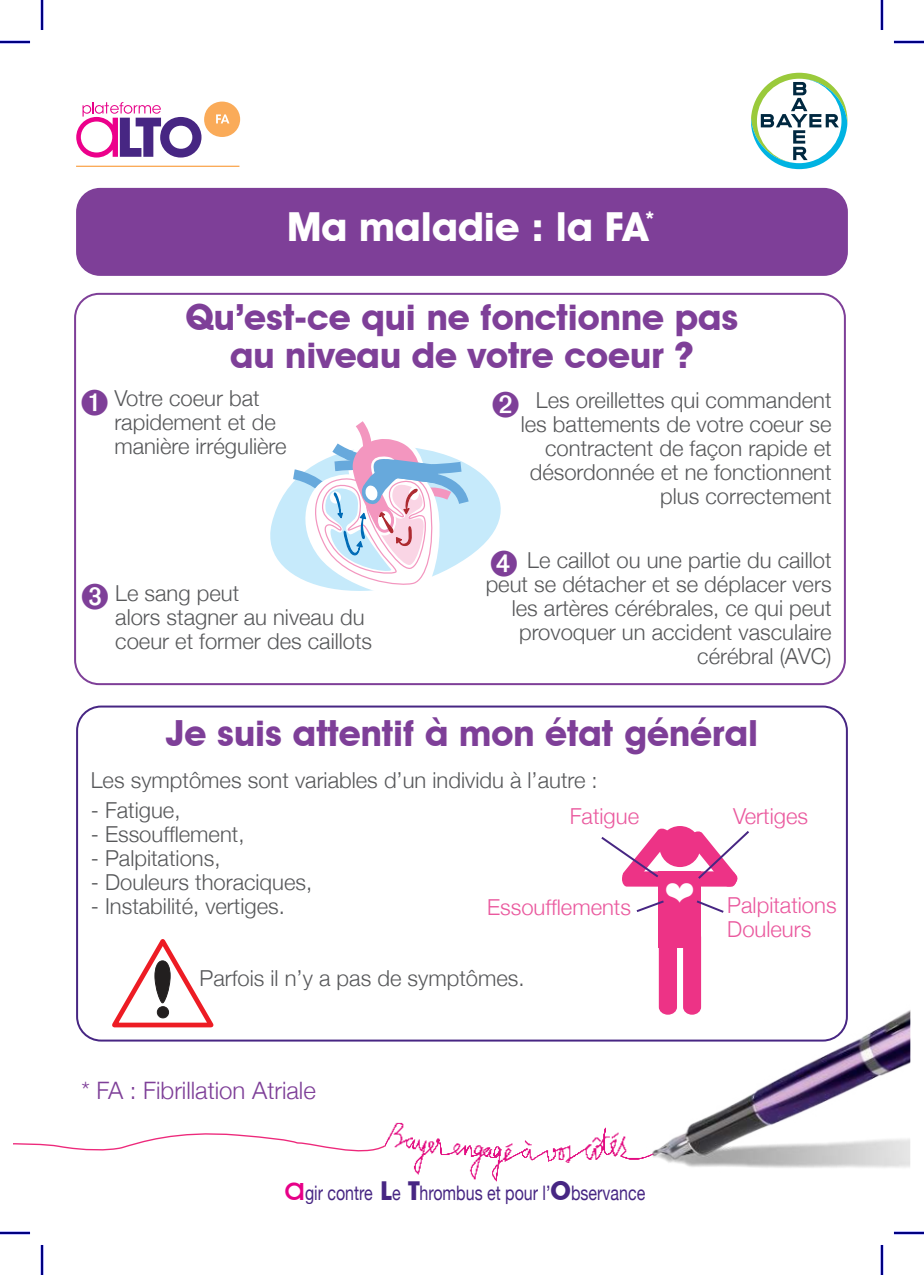
<style>
.page{position:relative;width:924px;height:1275px;background:#fff}
.page>*{position:absolute;margin:0;border:0;box-sizing:border-box;transform-origin:0 0}
.t1{font:700 40px "Avant Garde IT Cby BT";color:#fff}
.t2{font:700 36px/38px "Avant Garde IT Cby BT";color:#7e3f98;text-align:center}
.t3{font:300 24px "Helvetica Neue";color:#7e3f98}
.t4{font:300 22px/24px "Helvetica Neue";color:#57585a}
.t5{font:300 22px/24px "Helvetica Neue";color:#ea599e}
.t6{font:20px "Helvetica Neue";color:#472683;scale:.8 1}
.t7{font:700 17.4px "Avant Garde IT Cby BT";color:#fff}
.s1{font-family:"Avant Garde IT Cby BT";font-weight:500;font-size:32px;color:#e70088}
.s2{font-family:"Avant Garde IT Cby BT";font-weight:700;font-size:26px}
</style>
<div class="page">
<svg style="left:76px;top:102px;width:125px;height:56px"></svg>
<div style="left:204px;top:102px;width:36px;height:35px;background:#faab59;border-radius:50%"></div>
<svg style="left:216px;top:114px;width:13px;height:9px"></svg>
<hr style="left:76px;top:166px;width:163px;height:1px;background:#faab59">
<div style="left:74px;top:293px;width:771px;height:392px;border:2px solid #7e3f98;border-radius:24px"></div>
<div style="left:76px;top:705px;width:771px;height:336px;border:2px solid #472683;border-radius:24px"></div>
<div style="left:658px;top:871px;width:42px;height:77px;background:#ed3386"></div>
<svg style="left:659px;top:826px;width:41px;height:41px"></svg>
<svg style="left:112px;top:939px;width:102px;height:88px"></svg>
<img style="left:386px;top:1122px;width:234px;height:60px">
<svg style="left:14px;top:1133px;width:372px;height:19px"></svg>
<img style="left:620px;top:930px;width:289px;height:238px">
<div style="left:76px;top:188px;width:771px;height:88px;background:#7e3f98;border-radius:24px"></div>
<svg style="left:751px;top:73px;width:96px;height:96px"></svg>
<hr style="left:0;top:41px;width:30px;height:2px;background:#00f">
<hr style="left:893px;top:41px;width:30px;height:2px;background:#00f">
<hr style="left:0;top:1231px;width:30px;height:3px;background:#00f">
<hr style="left:893px;top:1231px;width:30px;height:3px;background:#00f">
<hr style="left:41px;top:0;width:2px;height:30px;background:#00f">
<hr style="left:41px;top:1245px;width:2px;height:30px;background:#00f">
<hr style="left:880px;top:0;width:2px;height:30px;background:#00f">
<hr style="left:880px;top:1245px;width:2px;height:30px;background:#00f">
<hr style="left:0;top:42px;width:30px;height:1px;background:#000">
<hr style="left:893px;top:42px;width:30px;height:1px;background:#000">
<hr style="left:0;top:1232px;width:30px;height:1px;background:#000">
<hr style="left:893px;top:1232px;width:30px;height:1px;background:#000">
<hr style="left:42px;top:0;width:1px;height:30px;background:#000">
<hr style="left:42px;top:1245px;width:1px;height:30px;background:#000">
<hr style="left:881px;top:0;width:1px;height:30px;background:#000">
<hr style="left:881px;top:1245px;width:1px;height:30px;background:#000">
<svg style="left:270px;top:421px;width:231px;height:170px"></svg>
<svg style="left:601px;top:828px;width:148px;height:86px"></svg>
<p class="t7" style="left:645px;top:210px;width:10px">*</p>
<h1 class="t1" style="left:287px;top:210px;width:362px">Ma maladie : la FA</h1>
<h2 class="t2" style="left:185px;top:301px;width:554px">Qu’est-ce qui ne fonctionne pas au niveau de votre coeur ?</h2>
<p class="t4" style="left:114px;top:388px;width:174px">Votre coeur bat rapidement et de manière irrégulière</p>
<p class="t4" style="left:520px;top:390px;width:312px;text-align:right">Les oreillettes qui commandent les battements de votre coeur se contractent de façon rapide et désordonnée et ne fonctionnent plus correctement</p>
<p class="t4" style="left:115px;top:583px;width:258px">Le sang peut<br>alors stagner au niveau du coeur et former des caillots</p>
<p class="t4" style="left:485px;top:550px;width:347px;text-align:right">Le caillot ou une partie du caillot peut se détacher et se déplacer vers les artères cérébrales, ce qui peut provoquer un accident vasculaire cérébral (AVC)</p>
<h2 class="t2" style="left:166px;top:717px;width:593px">Je suis attentif à mon état général</h2>
<p class="t4" style="left:91px;top:770px;width:508px">Les symptômes sont variables d’un individu à l’autre :</p>
<p class="t4" style="left:91px;top:800px;width:91px">- Fatigue,</p>
<p class="t4" style="left:91px;top:821px;width:155px">- Essoufflement,</p>
<p class="t4" style="left:91px;top:848px;width:131px">- Palpitations,</p>
<p class="t4" style="left:91px;top:872px;width:223px">- Douleurs thoraciques,</p>
<p class="t4" style="left:91px;top:896px;width:195px">- Instabilité, vertiges.</p>
<p class="t5" style="left:569px;top:806px;width:71px">Fatigue</p>
<p class="t5" style="left:732px;top:806px;width:76px">Vertiges</p>
<p class="t5" style="left:487px;top:895px;width:145px">Essoufflements</p>
<p class="t5" style="left:727px;top:895px;width:111px">Palpitations<br>Douleurs</p>
<p class="t4" style="left:199px;top:968px;width:326px">Parfois il n’y a pas de symptômes.</p>
<p class="t3" style="left:81px;top:1082px;width:236px">* FA : Fibrillation Atriale</p>
<p class="t6" style="left:284px;top:1185px;width:452px"><span class="s1">a</span>gir contre <span class="s2">L</span>e <span class="s2">T</span>hrombus et pour l’<span class="s2">O</span>bservance</p>
</div>
